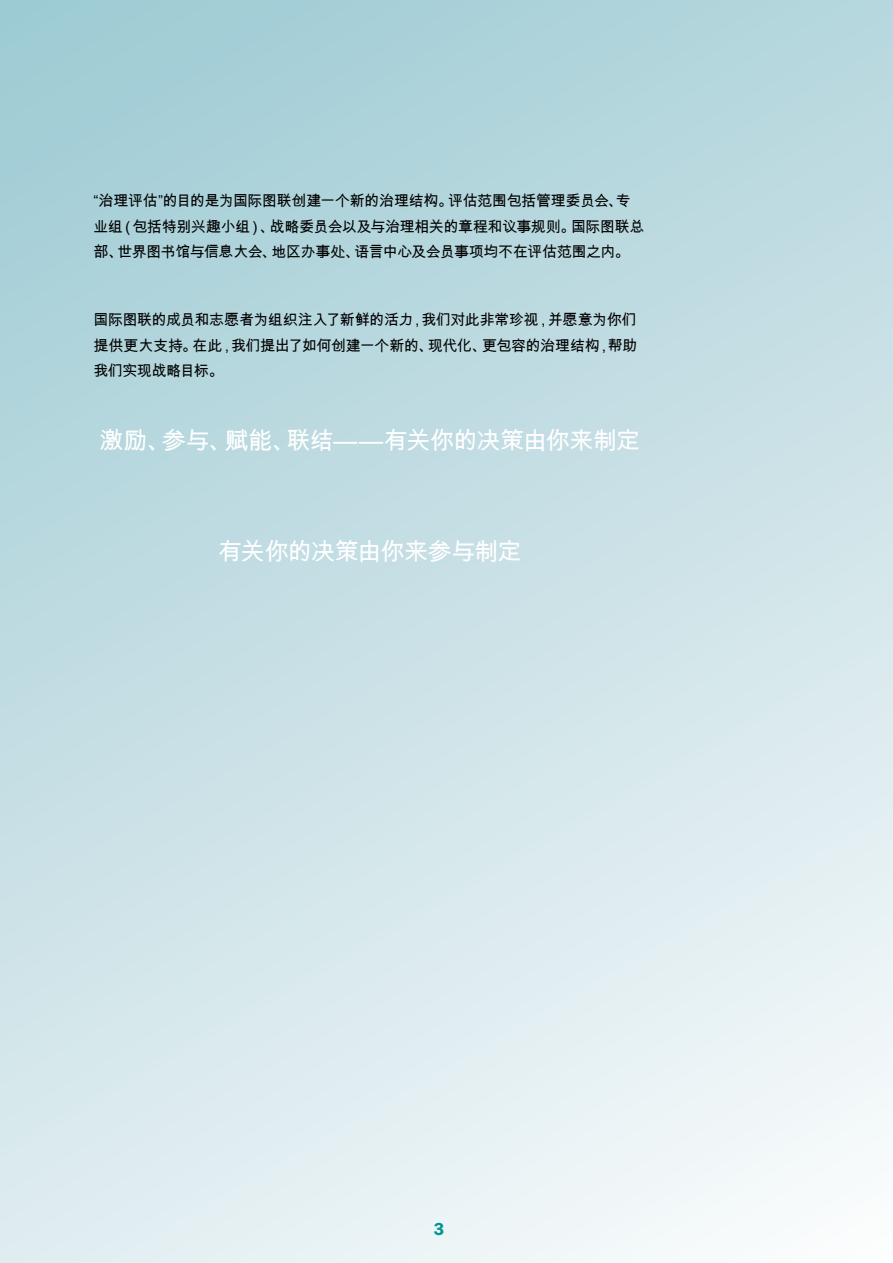
<style>
.page{position:relative;width:893px;height:1263px;background:#fff}
.page>*{position:absolute;margin:0;border:0;box-sizing:border-box;transform-origin:0 0}
.t1{font:24px "Arial Unicode MS";letter-spacing:-.03em;color:#fff}
.t2{font:18px "Franklin Gothic URW Dem";color:#009493}
.t3{font:15px/25.5px "Arial Unicode MS";letter-spacing:-.03em;color:#000}
</style>
<div class="page">
<div style="left:0;top:0;width:893px;height:1263px;background:linear-gradient(to bottom,#a8d0d8,#edf4f6)"></div>
<p class="t3" style="left:94px;top:188px;width:552px">“治理评估”的目的是为国际图联创建一个新的治理结构。评估范围包括管理委员会、专业组（包括特别兴趣小组）、战略委员会以及与治理相关的章程和议事规则。国际图联总部、世界图书馆与信息大会、地区办事处、语言中心及会员事项均不在评估范围之内。</p>
<p class="t3" style="left:94px;top:307px;width:545px;text-align:justify">国际图联的成员和志愿者为组织注入了新鲜的活力，我们对此非常珍视，并愿意为你们提供更大支持。在此，我们提出了如何创建一个新的、现代化、更包容的治理结构，帮助我们实现战略目标。</p>
<h1 class="t1" style="left:100px;top:424px;width:542px">激励、参与、赋能、联结——有关你的决策由你来制定</h1>
<h1 class="t1" style="left:218px;top:535px;width:305px">有关你的决策由你来参与制定</h1>
<p class="t2" style="left:434px;top:1217px;width:12px">3</p>
</div>
